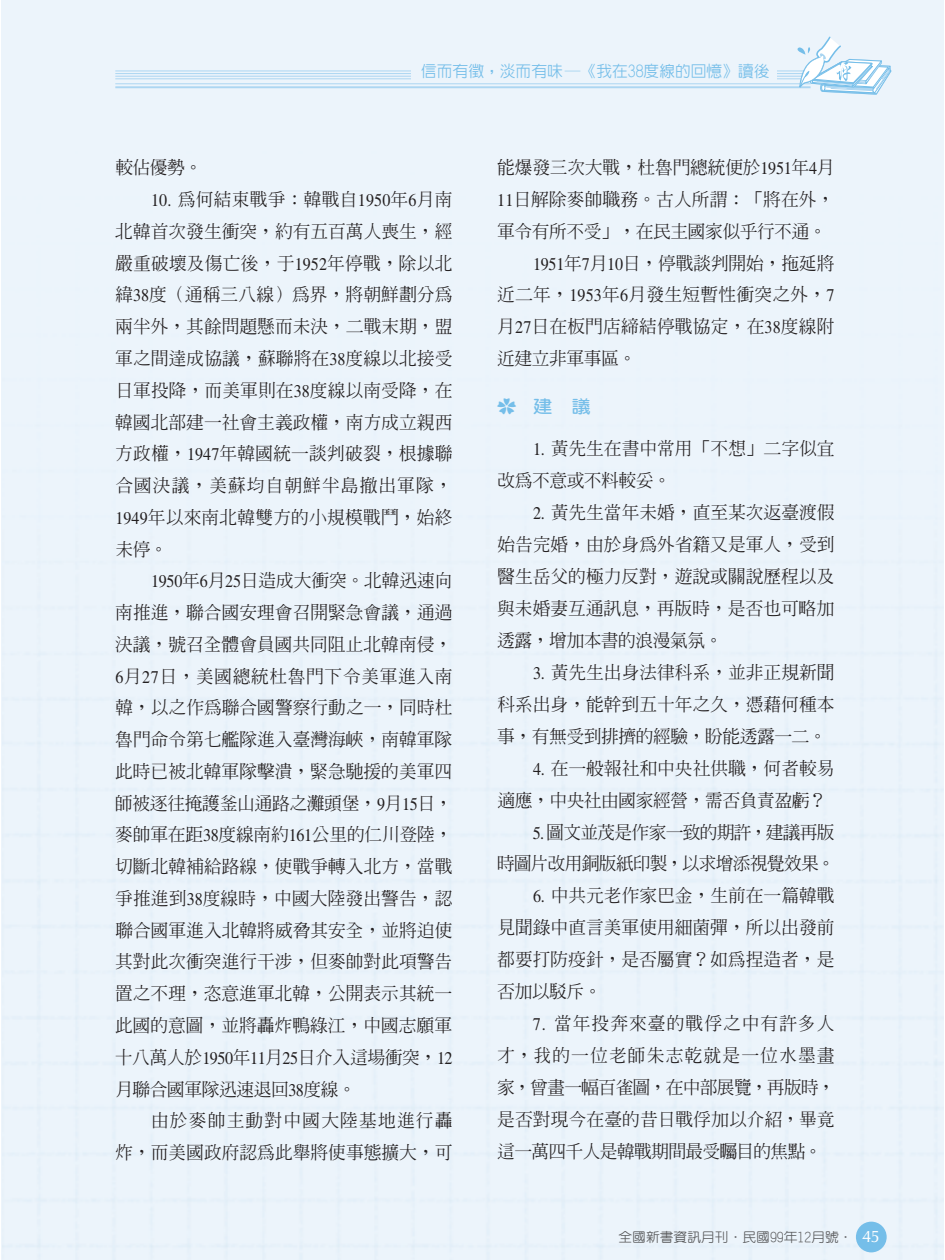
<style>
.page{position:relative;width:945px;height:1260px;background:#fff}
.page>*{position:absolute;margin:0;border:0;box-sizing:border-box;transform-origin:0 0}
.t1{font:17.85px/31.8px "AR Ming B5 Medium E Ten B5 H";letter-spacing:-.005em;color:#231f20;text-align:justify}
.t2{font:17.85px/31.8px "AR Ming B5 Medium E Ten B5 H";letter-spacing:-.045em;color:#231f20;text-align:right}
.t3{font:17.85px/31.7px "AR Ming B5 Medium E Ten B5 H";letter-spacing:.06em;color:#231f20;text-align:right}
.t4{font:17.85px "AR Ming B5 Medium E Ten B5 H";letter-spacing:-.03em;color:#231f20}
.t5{font:17.32px "AR Yuan B5 Bold E Ten B5 H";color:#75bee9;scale:1.11 1}
.t6{font:15.75px "AR New Hei B5 Medium E Ten B5 H";color:#75bee9}
.t7{font:13.12px "AR Yuan B5 Medium E Ten B5 H";color:#58595b;scale:1.05 1}
.s1{font-family:"Times"}
.s2{font-family:"Koz Go Pro Extra Light 90 msp RKSJ H"}
.s3{font-family:"CG Omega";font-size:16.62px;color:#fff}
</style>
<div class="page">
<div style="left:1px;top:0;width:943px;height:1260px;background:#ecf4fb"></div>
<hr style="left:115px;top:71px;width:696px;height:1px;background:#acd6f2">
<hr style="left:115px;top:73px;width:696px;height:1px;background:#acd6f2">
<hr style="left:115px;top:76px;width:696px;height:1px;background:#acd6f2">
<hr style="left:115px;top:79px;width:696px;height:1px;background:#acd6f2">
<hr style="left:115px;top:83px;width:696px;height:1px;background:#acd6f2">
<hr style="left:115px;top:86px;width:696px;height:2px;background:#acd6f2">
<svg style="left:797px;top:35px;width:96px;height:60px"></svg>
<div style="left:411px;top:57px;width:365px;height:24px;background:#ecf4fb"></div>
<p class="t6" style="left:421px;top:65px;width:350px">信而有徵，淡而有味─《我在38度線的回憶》讀後</p>
<p class="t1" style="left:115px;top:154px;width:89px">較佔優勢。</p>
<p class="t1" style="left:115px;top:186px;width:339px;text-indent:36px"><span class="s1">10.</span> 為何結束戰爭：韓戰自<span class="s1">1950</span>年<span class="s1">6</span>月南北韓首次發生衝突，約有五百萬人喪生，經嚴重破壞及傷亡後，于<span class="s1">1952</span>年停戰，除以北緯<span class="s1">38</span>度（通稱三八線）為界，將朝鮮劃分為兩半外，其餘問題懸而未決，二戰末期，盟軍之間達成協議，蘇聯將在<span class="s1">38</span>度線以北接受日軍投降，而美軍則在<span class="s1">38</span>度線以南受降，在韓國北部建一社會主義政權，南方成立親西方政權，<span class="s1">1947</span>年韓國統一談判破裂，根據聯合國決議，美蘇均自朝鮮半島撤出軍隊，<span class="s1">1949</span>年以來南北韓雙方的小規模戰鬥，始終未停。</p>
<p class="t1" style="left:115px;top:567px;width:339px;text-indent:36px"><span class="s1">1950</span>年<span class="s1">6</span>月<span class="s1">25</span>日造成大衝突。北韓迅速向南推進，聯合國安理會召開緊急會議，通過決議，號召全體會員國共同阻止北韓南侵，<span class="s1">6</span>月<span class="s1">27</span>日，美國總統杜魯門下令美軍進入南韓，以之作為聯合國警察行動之一，同時杜魯門命令第七艦隊進入臺灣海峽，南韓軍隊此時已被北韓軍隊擊潰，緊急馳援的美軍四師被逐往掩護釜山通路之灘頭堡，<span class="s1">9</span>月<span class="s1">15</span>日，麥帥軍在距<span class="s1">38</span>度線南約<span class="s1">161</span>公里的仁川登陸，切斷北韓補給路線，使戰爭轉入北方，當戰爭推進到<span class="s1">38</span>度線時，中國大陸發出警告，認聯合國軍進入北韓將威脅其安全，並將迫使其對此次衝突進行干涉，但麥帥對此項警告置之不理，恣意進軍北韓，公開表示其統一此國的意圖，並將轟炸鴨綠江，中國志願軍十八萬人於<span class="s1">1950</span>年<span class="s1">11</span>月<span class="s1">25</span>日介入這場衝突，<span class="s1">12</span>月聯合國軍隊迅速退回<span class="s1">38</span>度線。</p>
<p class="t3" style="left:115px;top:1107px;width:339px">由於麥帥主動對中國大陸基地進行轟<br>炸，而美國政府認為此舉將使事態擴大，可</p>
<p class="t1" style="left:497px;top:154px;width:339px">能爆發三次大戰，杜魯門總統便於<span class="s1">1951</span>年<span class="s1">4</span>月</p>
<p class="t1" style="left:497px;top:186px;width:339px"><span class="s1">11</span>日解除麥帥職務。古人所謂：「將在外，</p>
<p class="t4" style="left:497px;top:225px;width:331px">軍令有所不受」，在民主國家似乎行不通。</p>
<p class="t1" style="left:533px;top:250px;width:303px"><span class="s1">1951</span>年<span class="s1">7</span>月<span class="s1">10</span>日，停戰談判開始，拖延將</p>
<p class="t1" style="left:497px;top:281px;width:339px">近二年，<span class="s1">1953</span>年<span class="s1">6</span>月發生短暫性衝突之外，<span class="s1">7</span></p>
<p class="t1" style="left:497px;top:313px;width:339px">月<span class="s1">27</span>日在板門店締結停戰協定，在<span class="s1">38</span>度線附</p>
<p class="t4" style="left:497px;top:352px;width:141px">近建立非軍事區。</p>
<p class="t5" style="left:497px;top:400px;width:86px"><span class="s2">✿</span> 建　議</p>
<p class="t1" style="left:497px;top:435px;width:339px;text-indent:36px"><span class="s1">1.</span> 黃先生在書中常用「不想」二字似宜改為不意或不料較妥。</p>
<p class="t1" style="left:497px;top:499px;width:339px;text-indent:36px"><span class="s1">2.</span> 黃先生當年未婚，直至某次返臺渡假始告完婚，由於身為外省籍又是軍人，受到醫生岳父的極力反對，遊說或關說歷程以及與未婚妻互通訊息，再版時，是否也可略加透露，增加本書的浪漫氣氛。</p>
<p class="t1" style="left:497px;top:659px;width:339px;text-indent:36px"><span class="s1">3.</span> 黃先生出身法律科系，並非正規新聞科系出身，能幹到五十年之久，憑藉何種本事，有無受到排擠的經驗，盼能透露一二。</p>
<p class="t1" style="left:497px;top:754px;width:339px;text-indent:36px"><span class="s1">4.</span> 在一般報社和中央社供職，何者較易適應，中央社由國家經營，需否負責盈虧？</p>
<p class="t2" style="left:497px;top:818px;width:339px"><span class="s1">5.</span> 圖文並茂是作家一致的期許，建議再版<br>時圖片改用銅版紙印製，以求增添視覺效果。</p>
<p class="t1" style="left:497px;top:882px;width:339px;text-indent:36px"><span class="s1">6.</span> 中共元老作家巴金，生前在一篇韓戰見聞錄中直言美軍使用細菌彈，所以出發前都要打防疫針，是否屬實？如為捏造者，是否加以駁斥。</p>
<p class="t1" style="left:497px;top:1010px;width:340px;text-indent:36px"><span class="s1">7.</span> 當年投奔來臺的戰俘之中有許多人才，我的一位老師朱志乾就是一位水墨畫家，曾畫一幅百雀圖，在中部展覽，再版時，是否對現今在臺的昔日戰俘加以介紹，畢竟這一萬四千人是韓戰期間最受矚目的焦點。</p>
<p class="t7" style="left:618px;top:1232px;width:250px">全國新書資訊月刊．民國99年12月號． <span class="s3">45</span></p>
</div>
